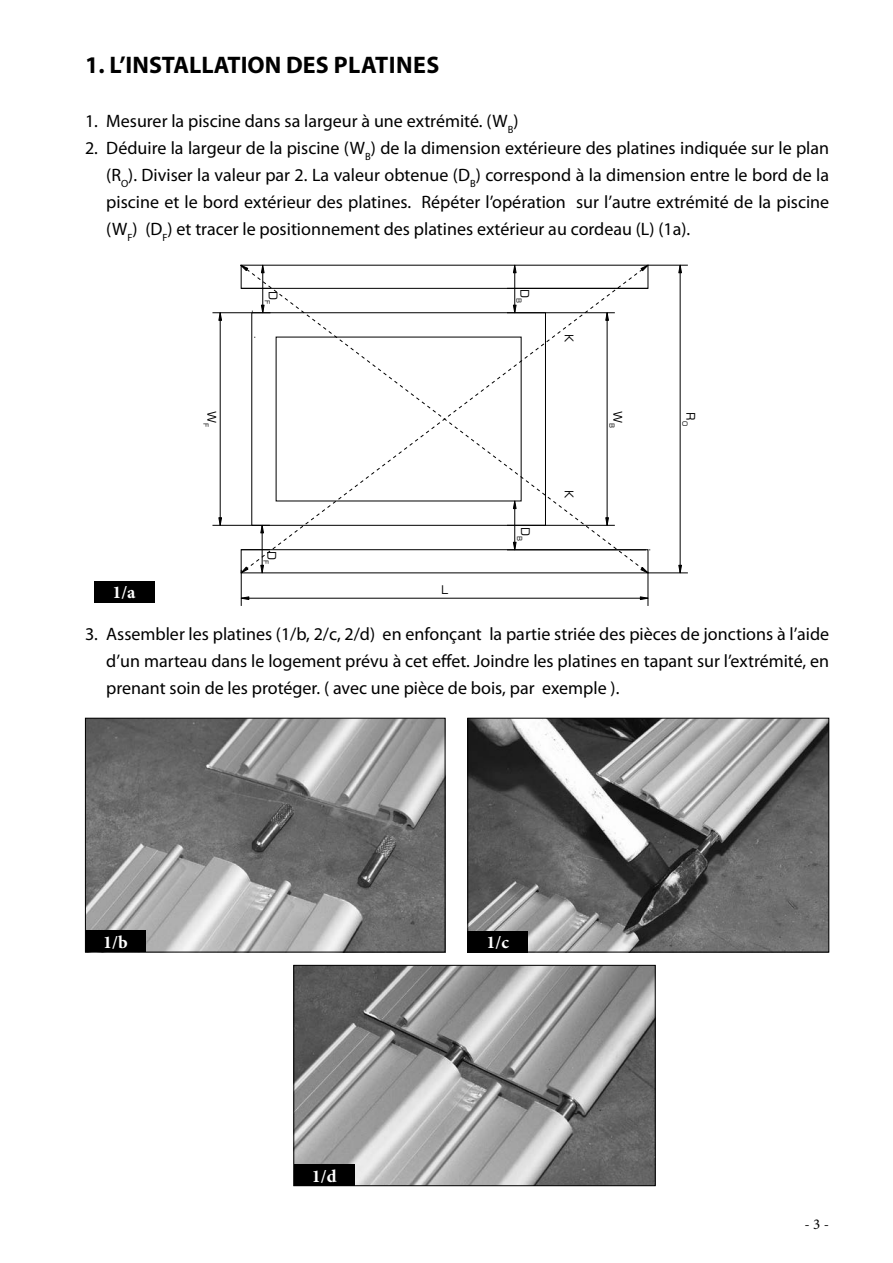
<style>
.page{position:relative;width:893px;height:1263px;background:#fff}
.page>*{position:absolute;margin:0;border:0;box-sizing:border-box;transform-origin:0 0}
.t1{font:700 24px "Myriad Pro";color:#000}
.t2{font:18px/27px "Myriad Pro";color:#000;text-align:justify}
.t3{font:700 18px "Minion Pro";color:#fff}
.t4{font:15px "Minion Pro";color:#000}
.t5{font:12px "Square 721 HU Normal";color:#000}
</style>
<div class="page">
<svg style="left:241px;top:265px;width:408px;height:308px"></svg>
<hr style="left:507px;top:312px;width:38px;height:1px;background:#000">
<hr style="left:507px;top:288px;width:141px;height:1px;background:#000">
<hr style="left:514px;top:268px;width:1px;height:45px;background:#000">
<svg style="left:513px;top:305px;width:3px;height:9px"></svg>
<svg style="left:513px;top:264px;width:3px;height:9px"></svg>
<hr style="left:507px;top:525px;width:38px;height:1px;background:#000">
<hr style="left:507px;top:550px;width:139px;height:1px;background:#000">
<hr style="left:514px;top:505px;width:1px;height:45px;background:#000">
<svg style="left:513px;top:500px;width:3px;height:9px"></svg>
<svg style="left:513px;top:542px;width:3px;height:9px"></svg>
<svg style="left:241px;top:288px;width:29px;height:1px"></svg>
<hr style="left:262px;top:268px;width:1px;height:45px;background:#000">
<svg style="left:252px;top:305px;width:18px;height:9px"></svg>
<svg style="left:261px;top:264px;width:3px;height:9px"></svg>
<svg style="left:241px;top:549px;width:29px;height:1px"></svg>
<hr style="left:262px;top:525px;width:1px;height:41px;background:#000">
<svg style="left:252px;top:524px;width:18px;height:9px"></svg>
<svg style="left:261px;top:565px;width:3px;height:9px"></svg>
<hr style="left:212px;top:312px;width:40px;height:1px;background:#000">
<hr style="left:212px;top:525px;width:40px;height:1px;background:#000">
<hr style="left:220px;top:313px;width:1px;height:212px;background:#000">
<svg style="left:219px;top:312px;width:3px;height:9px"></svg>
<svg style="left:219px;top:517px;width:3px;height:9px"></svg>
<hr style="left:648px;top:572px;width:1px;height:34px;background:#000">
<hr style="left:241px;top:570px;width:1px;height:36px;background:#000">
<hr style="left:241px;top:598px;width:407px;height:1px;background:#000">
<svg style="left:640px;top:597px;width:9px;height:3px"></svg>
<svg style="left:240px;top:597px;width:9px;height:3px"></svg>
<hr style="left:648px;top:265px;width:40px;height:1px;background:#000">
<hr style="left:648px;top:573px;width:40px;height:1px;background:#000">
<hr style="left:680px;top:265px;width:1px;height:308px;background:#000">
<svg style="left:678px;top:264px;width:4px;height:9px"></svg>
<svg style="left:678px;top:565px;width:4px;height:9px"></svg>
<hr style="left:545px;top:312px;width:70px;height:1px;background:#000">
<hr style="left:545px;top:525px;width:70px;height:1px;background:#000">
<hr style="left:607px;top:313px;width:1px;height:212px;background:#000">
<svg style="left:605px;top:311px;width:4px;height:10px"></svg>
<svg style="left:605px;top:517px;width:4px;height:9px"></svg>
<svg style="left:240px;top:567px;width:8px;height:7px"></svg>
<svg style="left:641px;top:264px;width:8px;height:7px"></svg>
<svg style="left:240px;top:264px;width:8px;height:7px"></svg>
<svg style="left:641px;top:567px;width:8px;height:7px"></svg>
<img style="left:87px;top:720px;width:356px;height:230px">
<div style="left:85px;top:718px;width:360px;height:234px;border:1px solid #000"></div>
<img style="left:469px;top:720px;width:358px;height:230px">
<div style="left:467px;top:718px;width:362px;height:234px;border:1px solid #000"></div>
<div style="left:85px;top:931px;width:61px;height:21px;background:#000"></div>
<div style="left:94px;top:581px;width:60px;height:21px;background:#000"></div>
<div style="left:467px;top:931px;width:61px;height:21px;background:#000"></div>
<img style="left:295px;top:967px;width:359px;height:217px">
<div style="left:293px;top:965px;width:363px;height:221px;border:1px solid #000"></div>
<div style="left:294px;top:1165px;width:61px;height:21px;background:#000"></div>
<h1 class="t1" style="left:85px;top:50px;width:356px">1. L’INSTALLATION DES PLATINES</h1>
<p class="t2" style="left:85px;top:107px;width:435px">1. Mesurer la piscine dans sa largeur à une extrémité. (W<sub>B</sub>)</p>
<p class="t2" style="left:106px;top:134px;width:724px;text-indent:-21px">2. Déduire la largeur de la piscine (W<sub>B</sub>) de la dimension extérieure des platines indiquée sur le plan (R<sub>O</sub>). Diviser la valeur par 2. La valeur obtenue (D<sub>B</sub>) correspond à la dimension entre le bord de la piscine et le bord extérieur des platines. Répéter l’opération sur l’autre extrémité de la piscine (W<sub>F</sub>) (D<sub>F</sub>) et tracer le positionnement des platines extérieur au cordeau (L) (1a).</p>
<p class="t3" style="left:112px;top:580px;width:25px">1/a</p>
<p class="t5" style="left:219px;top:411px;width:18px;rotate:90deg">W<sub>F</sub></p>
<p class="t5" style="left:281px;top:291px;width:15px;rotate:90deg">D<sub>F</sub></p>
<p class="t5" style="left:279px;top:551px;width:15px;rotate:90deg">D<sub>F</sub></p>
<p class="t5" style="left:441px;top:582px;width:9px">L</p>
<p class="t5" style="left:532px;top:289px;width:15px;rotate:90deg">D<sub>B</sub></p>
<p class="t5" style="left:577px;top:334px;width:10px;rotate:90deg">K</p>
<p class="t5" style="left:533px;top:526px;width:15px;rotate:90deg">D<sub>B</sub></p>
<p class="t5" style="left:577px;top:490px;width:10px;rotate:90deg">K</p>
<p class="t5" style="left:625px;top:410px;width:19px;rotate:90deg">W<sub>B</sub></p>
<p class="t5" style="left:698px;top:412px;width:15px;rotate:90deg">R<sub>O</sub></p>
<p class="t2" style="left:106px;top:620px;width:724px;text-indent:-21px">3. Assembler les platines (1/b, 2/c, 2/d) en enfonçant la partie striée des pièces de jonctions à l’aide d’un marteau dans le logement prévu à cet effet. Joindre les platines en tapant sur l’extrémité, en prenant soin de les protéger. ( avec une pièce de bois, par exemple ).</p>
<p class="t3" style="left:103px;top:929px;width:26px">1/b</p>
<p class="t3" style="left:312px;top:1163px;width:26px">1/d</p>
<p class="t3" style="left:487px;top:930px;width:24px">1/c</p>
<p class="t4" style="left:804px;top:1214px;width:26px">- 3 -</p>
</div>
